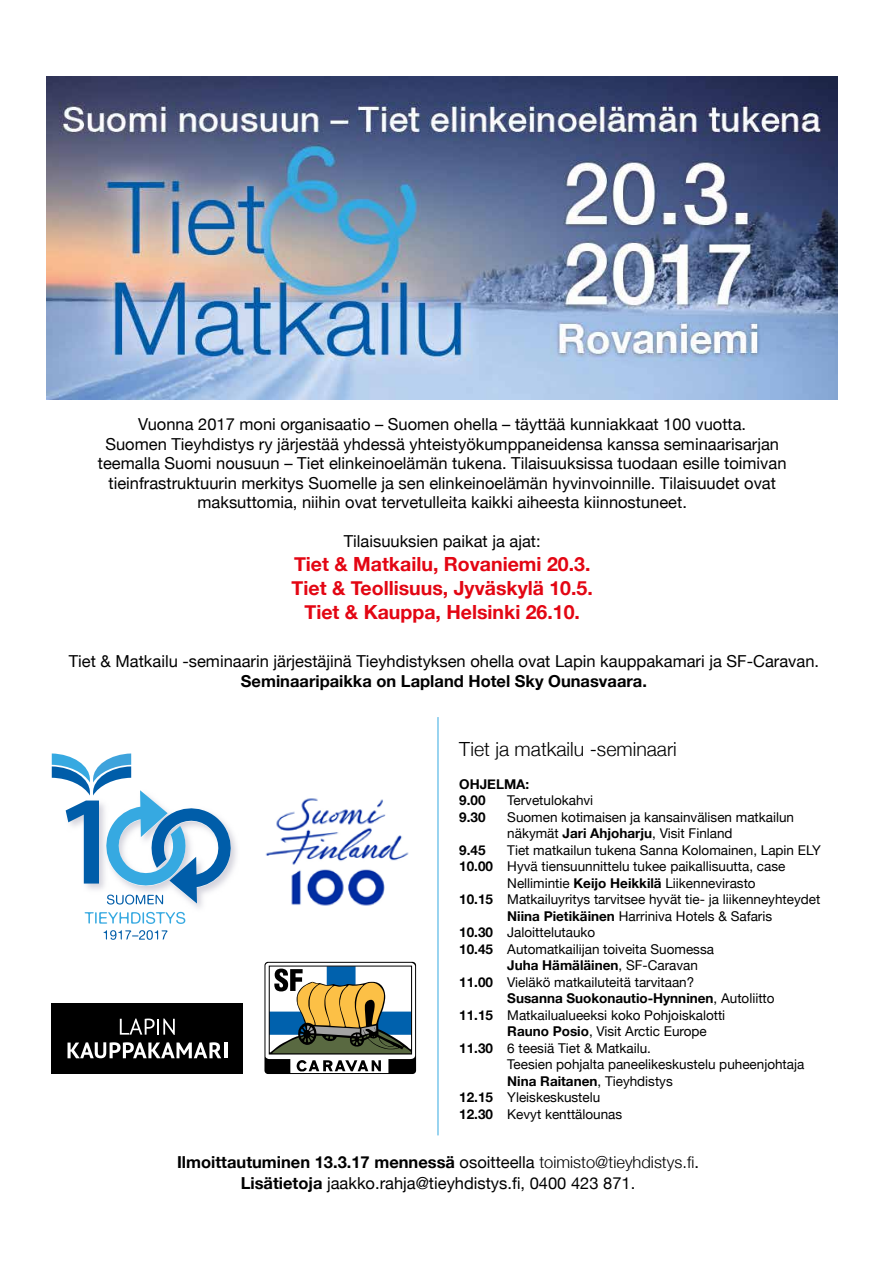
<style>
.page{position:relative;width:893px;height:1263px;background:#fff}
.page>*{position:absolute;margin:0;border:0;box-sizing:border-box;transform-origin:0 0}
.t1{font:600 127.8px "Myriad Pro";color:#005da9}
.t2{font:700 19.5px/24px "Helvetica Neue";color:#e30613;text-align:center}
.t3{font:300 19.5px "Helvetica Neue";color:#000}
.t4{font:16.5px/19.5px "Helvetica Neue";color:#000;text-align:center}
.t5{font:700 16.5px "Helvetica Neue";color:#000}
.t6{font:13.5px/16.5px "Helvetica Neue";color:#000}
.t7{font:700 13.5px/16.5px "Helvetica Neue";color:#000}
.s1{font-weight:700}
.s2{font-weight:400}
.s3{font-weight:300}
</style>
<div class="page">
<img style="left:265px;top:798px;width:144px;height:108px">
<svg style="left:85px;top:912px;width:100px;height:12px"></svg>
<svg style="left:103px;top:930px;width:65px;height:10px"></svg>
<svg style="left:52px;top:753px;width:183px;height:151px"></svg>
<img style="left:47px;top:77px;width:791px;height:322px">
<hr style="left:438px;top:717px;width:1px;height:418px;background:#36a9e1">
<div style="left:51px;top:1003px;width:192px;height:71px;background:#000"></div>
<hr style="left:224px;top:1042px;width:3px;height:16px;background:#fff">
<svg style="left:68px;top:1042px;width:153px;height:16px"></svg>
<svg style="left:120px;top:1018px;width:55px;height:17px"></svg>
<svg style="left:264px;top:962px;width:152px;height:112px"></svg>
<svg style="left:265px;top:963px;width:150px;height:110px"></svg>
<p class="t4" style="left:98px;top:414px;width:690px">Vuonna 2017 moni organisaatio – Suomen ohella – täyttää kunniakkaat 100 vuotta.<br>Suomen Tieyhdistys ry järjestää yhdessä yhteistyökumppaneidensa kanssa seminaarisarjan teemalla Suomi nousuun – Tiet elinkeinoelämän tukena. Tilaisuuksissa tuodaan esille toimivan tieinfrastruktuurin merkitys Suomelle ja sen elinkeinoelämän hyvinvoinnille. Tilaisuudet ovat maksuttomia, niihin ovat tervetulleita kaikki aiheesta kiinnostuneet.</p>
<p class="t4" style="left:344px;top:531px;width:198px">Tilaisuuksien paikat ja ajat:</p>
<p class="t2" style="left:292px;top:552px;width:303px">Tiet &amp; Matkailu, Rovaniemi 20.3.<br>Tiet &amp; Teollisuus, Jyväskylä 10.5.<br>Tiet &amp; Kauppa, Helsinki 26.10.</p>
<p class="t4" style="left:69px;top:651px;width:752px">Tiet &amp; Matkailu -seminaarin järjestäjinä Tieyhdistyksen ohella ovat Lapin kauppakamari ja SF-Caravan.</p>
<p class="t5" style="left:241px;top:671px;width:408px">Seminaaripaikka on Lapland Hotel Sky Ounasvaara.</p>
<h1 class="t1" style="left:54px;top:759px;width:70px">1</h1>
<p class="t3" style="left:459px;top:737px;width:219px">Tiet ja matkailu -seminaari</p>
<p class="t7" style="left:459px;top:775px;width:72px">OHJELMA:<br>9.00</p>
<p class="t6" style="left:507px;top:792px;width:88px">Tervetulokahvi</p>
<p class="t7" style="left:459px;top:808px;width:28px">9.30</p>
<p class="t6" style="left:507px;top:808px;width:288px">Suomen kotimaisen ja kansainvälisen matkailun näkymät <span class="s1">Jari Ahjoharju</span>, Visit Finland</p>
<p class="t7" style="left:459px;top:841px;width:28px">9.45</p>
<p class="t6" style="left:507px;top:841px;width:315px">Tiet matkailun tukena Sanna Kolomainen, Lapin ELY</p>
<p class="t6" style="left:459px;top:858px;width:328px"><span class="s1">10.00</span> Hyvä tiensuunnittelu tukee paikallisuutta, case</p>
<p class="t6" style="left:507px;top:874px;width:250px">Nellimintie <span class="s1">Keijo Heikkilä</span> Liikennevirasto</p>
<p class="t6" style="left:459px;top:891px;width:363px"><span class="s1">10.15</span> Matkailuyritys tarvitsee hyvät tie- ja liikenneyhteydet</p>
<p class="t6" style="left:507px;top:907px;width:266px"><span class="s1">Niina Pietikäinen</span> Harriniva Hotels &amp; Safaris</p>
<p class="t6" style="left:459px;top:924px;width:138px"><span class="s1">10.30</span> Jaloittelutauko</p>
<p class="t6" style="left:459px;top:940px;width:256px"><span class="s1">10.45</span> Automatkailijan toiveita Suomessa</p>
<p class="t7" style="left:507px;top:957px;width:192px">Juha Hämäläinen<span class="s2">, SF-Caravan</span></p>
<p class="t6" style="left:459px;top:973px;width:237px"><span class="s1">11.00</span> Vieläkö matkailuteitä tarvitaan?</p>
<p class="t7" style="left:507px;top:990px;width:269px">Susanna Suokonautio-Hynninen<span class="s2">, Autoliitto</span></p>
<p class="t6" style="left:459px;top:1006px;width:268px"><span class="s1">11.15</span> Matkailualueeksi koko Pohjoiskalotti</p>
<p class="t6" style="left:507px;top:1023px;width:201px"><span class="s1">Rauno Posio</span>, Visit Arctic Europe</p>
<p class="t6" style="left:459px;top:1039px;width:193px"><span class="s1">11.30</span> 6 teesiä Tiet &amp; Matkailu.</p>
<p class="t6" style="left:507px;top:1056px;width:299px">Teesien pohjalta paneelikeskustelu puheenjohtaja</p>
<p class="t7" style="left:507px;top:1072px;width:167px">Nina Raitanen<span class="s2">, Tieyhdistys</span></p>
<p class="t6" style="left:459px;top:1089px;width:143px"><span class="s1">12.15</span> Yleiskeskustelu</p>
<p class="t6" style="left:459px;top:1105px;width:165px"><span class="s1">12.30</span> Kevyt kenttälounas</p>
<p class="t4" style="left:177px;top:1152px;width:523px;line-height:21px"><span class="s1">Ilmoittautuminen 13.3.17 mennessä</span> osoitteella <span class="s3">toimisto@tieyhdistys.fi</span>.<br><span class="s1">Lisätietoja</span> jaakko.rahja@tieyhdistys.fi, 0400 423 871.</p>
</div>
